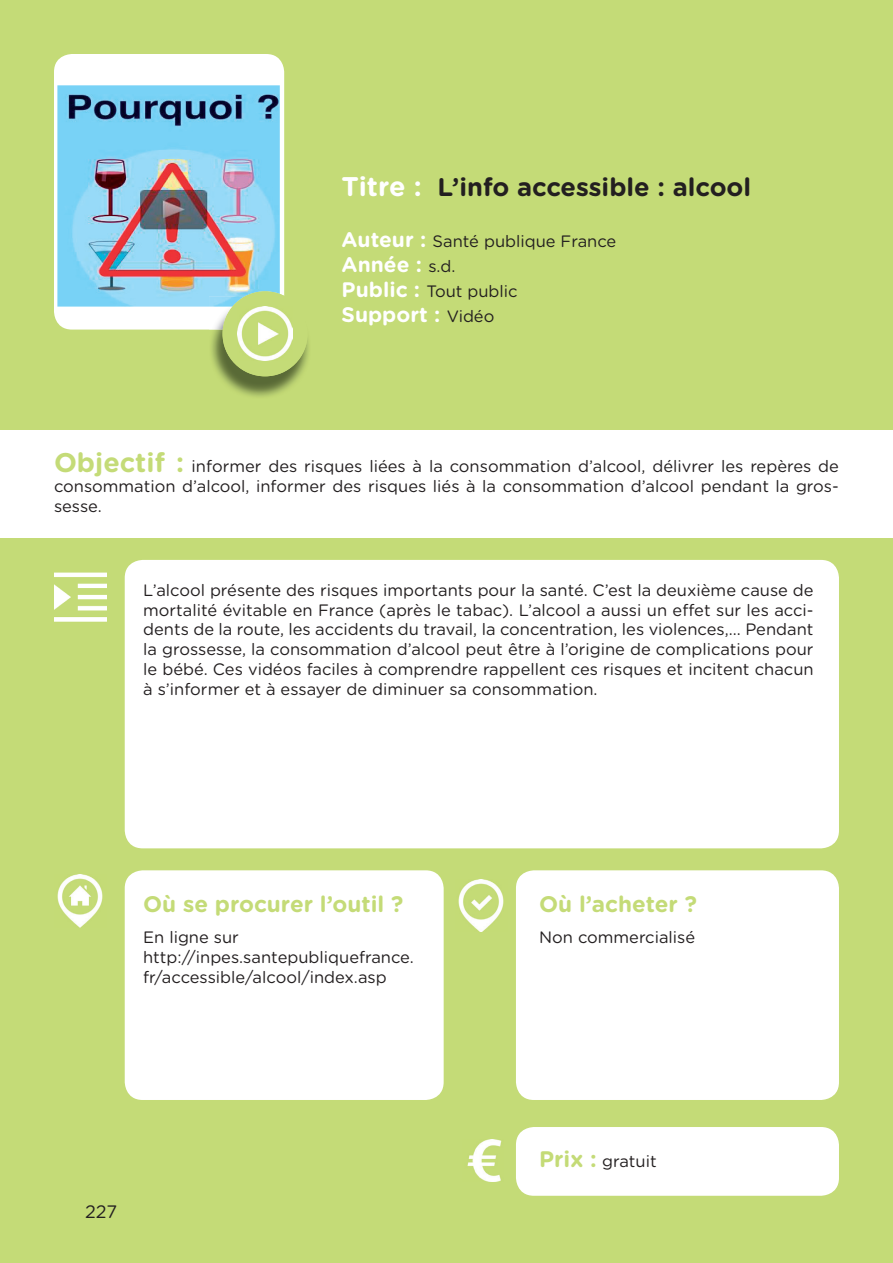
<style>
.page{position:relative;width:893px;height:1263px;background:#c4db77}
.page>*{position:absolute;margin:0;border:0;box-sizing:border-box;transform-origin:0 0}
.t1{font:700 25.5px "Gotham Rounded";color:#231f20}
.t2{font:700 22.5px "Gotham Rounded";color:#c4db77}
.t3{font:700 21px "Gotham Rounded";color:#fff}
.t4{font:18px "Gotham Rounded";color:#231f20}
.t5{font:16.5px/19.8px "Gotham Rounded";color:#231f20;text-align:justify}
.s1{font-size:27px;color:#fff}
.s2{font-weight:700;font-size:21px;color:#fff}
.s3{font-weight:400;font-size:16.5px;color:#231f20}
.s4{font-weight:700;font-size:27px;color:#c4db77}
.s5{font-weight:700;font-size:22.5px;color:#c4db77}
</style>
<div class="page">
<div style="left:0;top:430px;width:893px;height:108px;background:#fff"></div>
<div style="left:54px;top:54px;width:230px;height:276px;background:#fff;border-radius:18px"></div>
<div style="left:125px;top:560px;width:714px;height:288px;background:#fff;border-radius:18px"></div>
<div style="left:125px;top:870px;width:319px;height:230px;background:#fff;border-radius:18px"></div>
<img style="left:54px;top:572px;width:52px;height:50px">
<img style="left:57px;top:875px;width:46px;height:52px">
<img style="left:458px;top:879px;width:46px;height:53px">
<div style="left:516px;top:870px;width:323px;height:230px;background:#fff;border-radius:18px"></div>
<div style="left:516px;top:1127px;width:323px;height:69px;background:#fff;border-radius:18px"></div>
<img style="left:467px;top:1140px;width:35px;height:41px">
<img style="left:57px;top:85px;width:223px;height:222px">
<img style="left:211px;top:330px;width:98px;height:67px">
<img style="left:209px;top:307px;width:23px;height:23px">
<img style="left:209px;top:297px;width:34px;height:10px">
<div style="left:223px;top:291px;width:85px;height:85px;background:#c4db77;border-radius:50%"></div>
<img style="left:237px;top:307px;width:56px;height:54px">
<h1 class="t1" style="left:342px;top:169px;width:411px"><span class="s1">Titre :</span> L’info accessible : alcool</h1>
<p class="t5" style="left:342px;top:230px;width:276px"><span class="s2">Auteur :</span> Santé publique France</p>
<p class="t3" style="left:342px;top:249px;width:115px">Année : <span class="s3">s.d.</span></p>
<p class="t5" style="left:342px;top:281px;width:178px"><span class="s2">Public :</span> Tout public</p>
<p class="t3" style="left:342px;top:300px;width:154px">Support : <span class="s3">Vidéo</span></p>
<p class="t5" style="left:54px;top:456px;width:786px"><span class="s4">Objectif :</span> informer des risques liées à la consommation d’alcool, délivrer les repères de consommation d’alcool, informer des risques liés à la consommation d’alcool pendant la gros&shy;sesse.</p>
<p class="t5" style="left:143px;top:579px;width:672px">L’alcool présente des risques importants pour la santé. C’est la deuxième cause de mortalité évitable en France (après le tabac). L’alcool a aussi un effet sur les acci&shy;dents de la route, les accidents du travail, la concentration, les violences,... Pendant la grossesse, la consommation d’alcool peut être à l’origine de complications pour le bébé. Ces vidéos faciles à comprendre rappellent ces risques et incitent chacun à s’informer et à essayer de diminuer sa consommation.</p>
<h2 class="t2" style="left:143px;top:888px;width:262px">Où se procurer l’outil ?</h2>
<p class="t5" style="left:143px;top:926px;width:272px;text-align:left">En ligne sur http://inpes.santepubliquefrance. fr/accessible/alcool/index.asp</p>
<p class="t4" style="left:85px;top:1199px;width:34px">227</p>
<h2 class="t2" style="left:539px;top:888px;width:159px">Où l’acheter ?</h2>
<p class="t5" style="left:539px;top:926px;width:158px">Non commercialisé</p>
<p class="t5" style="left:539px;top:1150px;width:119px"><span class="s5">Prix :</span> gratuit</p>
</div>
